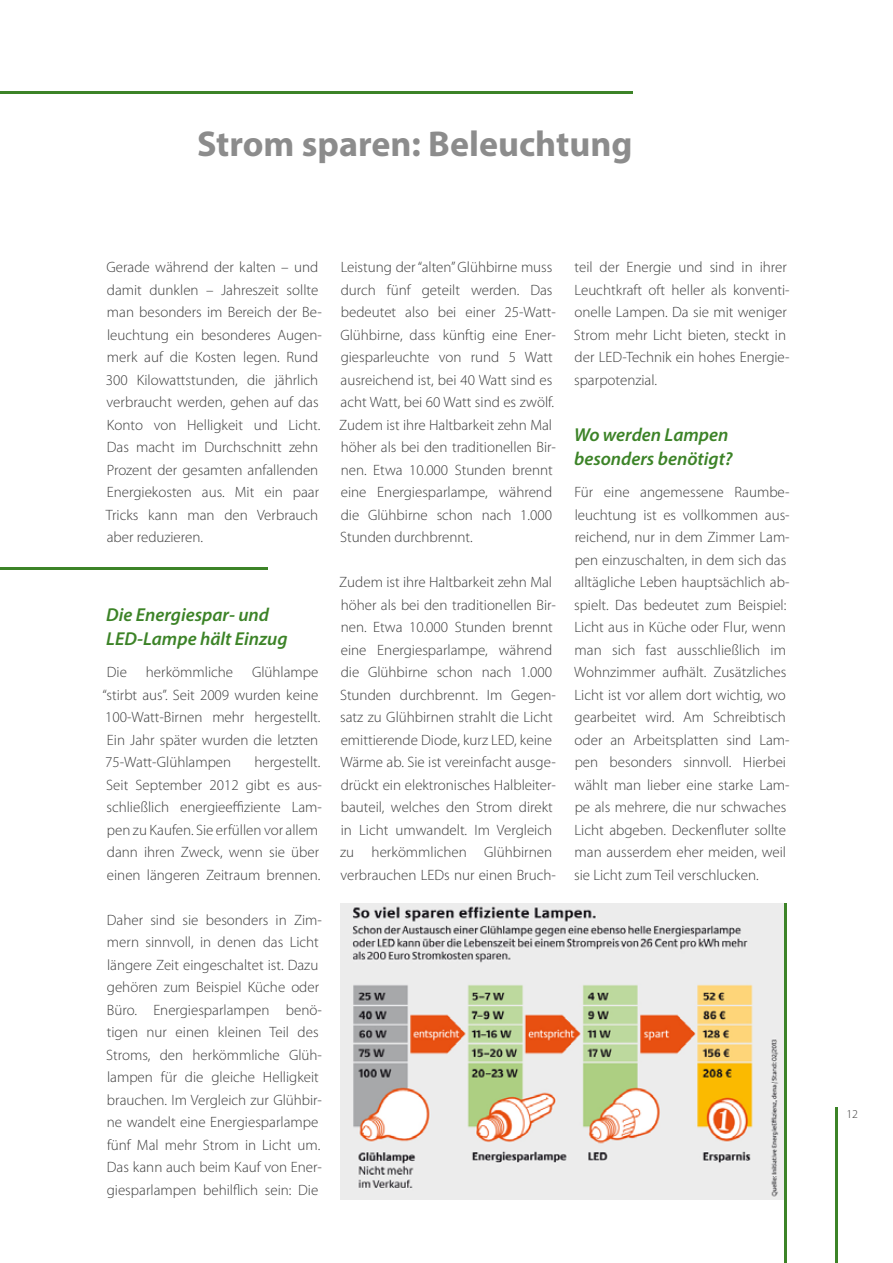
<style>
.page{position:relative;width:893px;height:1263px;background:#fff}
.page>*{position:absolute;margin:0;border:0;box-sizing:border-box;transform-origin:0 0}
.t1{font:700 36px "Myriad Pro";color:#8c8c8c}
.t2{font:italic 600 18.75px/24px "Myriad Pro";color:#3c8327}
.t3{font:300 15px/22.5px "Myriad Pro";color:#3c3c3c}
.t4{font:300 12px "Myriad Pro";color:#3c3c3c}
</style>
<div class="page">
<hr style="left:0;top:91px;width:632px;height:3px;background:#3c8327">
<hr style="left:0;top:567px;width:267px;height:3px;background:#3c8327">
<hr style="left:836px;top:1108px;width:2px;height:155px;background:#3c8327">
<img style="left:340px;top:903px;width:444px;height:296px">
<hr style="left:784px;top:903px;width:3px;height:360px;background:#3c8327">
<h1 class="t1" style="left:197px;top:120px;width:437px">Strom sparen: Beleuchtung</h1>
<p class="t3" style="left:106px;top:256px;width:218px">Gerade während der kalten – und damit dunklen – Jahreszeit sollte man besonders im Bereich der Be&shy;leuchtung ein besonderes Augen&shy;merk auf die Kosten legen. Rund<br>300 Kilowattstunden, die jährlich verbraucht werden, gehen auf das<br>Konto von Helligkeit und Licht.<br>Das macht im Durchschnitt zehn<br>Prozent der gesamten anfallenden<br>Energiekosten aus. Mit ein paar<br>Tricks kann man den Verbrauch aber reduzieren.</p>
<p class="t2" style="left:106px;top:602px;width:183px">Die Energiespar- und<br>LED-Lampe hält Einzug</p>
<p class="t3" style="left:102px;top:661px;width:219px;text-indent:150px">Glühlampe “stirbt aus”. Seit 2009 wurden keine<br>100-Watt-Birnen mehr hergestellt.<br>Ein Jahr später wurden die letzten<br>75-Watt-Glühlampen</p>
<p class="t3" style="left:107px;top:661px;width:22px">Die</p>
<p class="t3" style="left:146px;top:661px;width:89px">herkömmliche</p>
<p class="t3" style="left:106px;top:751px;width:217px;text-indent:148px">hergestellt.<br>Seit September 2012 gibt es aus&shy;schließlich energieeffiziente Lam&shy;pen zu Kaufen. Sie erfüllen vor allem dann ihren Zweck, wenn sie über einen längeren Zeitraum brennen.</p>
<p class="t3" style="left:106px;top:908px;width:217px">Daher sind sie besonders in Zim&shy;mern sinnvoll, in denen das Licht längere Zeit eingeschaltet ist. Dazu gehören zum Beispiel Küche oder Büro. Energiesparlampen benö&shy;tigen nur einen kleinen Teil des Stroms, den herkömmliche Glüh&shy;lampen für die gleiche Helligkeit brauchen. Im Vergleich zur Glühbir&shy;ne wandelt eine Energiesparlampe fünf Mal mehr Strom in Licht um.<br>Das kann auch beim Kauf von Ener&shy;giesparlampen behilflich sein: Die</p>
<p class="t3" style="left:339px;top:256px;width:218px">Leistung der “alten” Glühbirne muss durch fünf geteilt werden. Das bedeutet also bei einer 25-Watt-<br>Glühbirne, dass künftig eine Ener&shy;giesparleuchte von rund 5 Watt ausreichend ist, bei 40 Watt sind es acht Watt, bei 60 Watt sind es zwölf.<br>Zudem ist ihre Haltbarkeit zehn Mal höher als bei den traditionellen Bir&shy;nen. Etwa 10.000 Stunden brennt eine Energiesparlampe, während die Glühbirne schon nach 1.000<br>Stunden durchbrennt.</p>
<p class="t3" style="left:339px;top:571px;width:218px">Zudem ist ihre Haltbarkeit zehn Mal höher als bei den traditionellen Bir&shy;nen. Etwa 10.000 Stunden brennt eine Energiesparlampe, während die Glühbirne schon nach 1.000<br>Stunden durchbrennt. Im Gegen&shy;satz zu Glühbirnen strahlt die Licht emittierende Diode, kurz LED, keine Wärme ab. Sie ist vereinfacht ausge&shy;drückt ein elektronisches Halbleiter&shy;bauteil, welches den Strom direkt in Licht umwandelt. Im Vergleich zu herkömmlichen Glühbirnen verbrauchen LEDs nur einen Bruch-</p>
<p class="t3" style="left:574px;top:256px;width:217px">teil der Energie und sind in ihrer<br>Leuchtkraft oft heller als konventi&shy;onelle Lampen. Da sie mit weniger<br>Strom mehr Licht bieten, steckt in der LED-Technik ein hohes Energie&shy;sparpotenzial.</p>
<p class="t2" style="left:574px;top:422px;width:160px">Wo werden Lampen besonders benötigt?</p>
<p class="t3" style="left:574px;top:481px;width:217px">Für eine angemessene Raumbe&shy;leuchtung ist es vollkommen aus&shy;reichend, nur in dem Zimmer Lam&shy;pen einzuschalten, in dem sich das alltägliche Leben hauptsächlich ab&shy;spielt. Das bedeutet zum Beispiel:<br>Licht aus in Küche oder Flur, wenn man sich fast ausschließlich im Wohnzimmer aufhält. Zusätzliches Licht ist vor allem dort wichtig, wo gearbeitet wird. Am Schreibtisch oder an Arbeitsplatten sind Lam&shy;pen besonders sinnvoll. Hierbei wählt man lieber eine starke Lam&shy;pe als mehrere, die nur schwaches Licht abgeben. Deckenfluter sollte man ausserdem eher meiden, weil sie Licht zum Teil verschlucken.</p>
<p class="t4" style="left:846px;top:1106px;width:13px">12</p>
</div>
